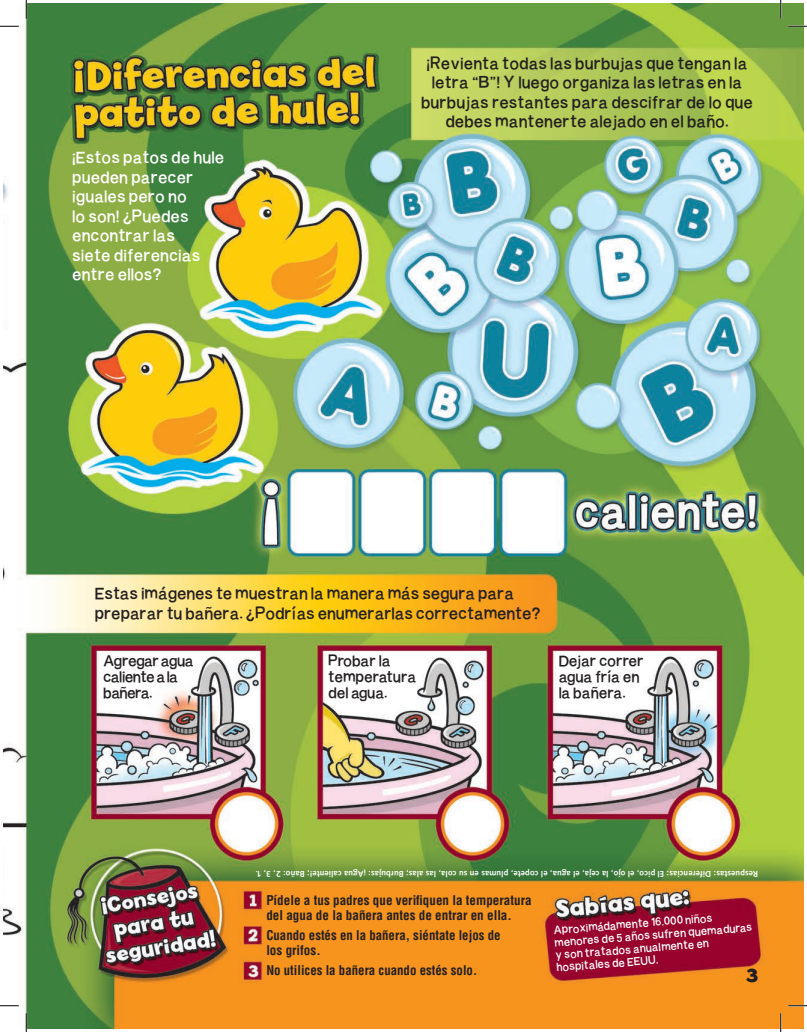
<style>
.page{position:relative;width:807px;height:1032px;background:#fff}
.page>*{position:absolute;margin:0;border:0;box-sizing:border-box;transform-origin:0 0}
.t1{font:700 20px "Billy";color:#231f20}
.t2{font:16.25px/19.5px "Burvetica NC";color:#231f20;text-align:center}
.t3{font:16.25px/19.5px "Burvetica NC";color:#fff}
.t4{font:15px/16.2px "Burvetica NC";letter-spacing:-.03em;color:#231f20}
.t5{font:15px/16.2px "Burvetica NC";letter-spacing:-.05em;color:#231f20}
.t6{font:15px/16.2px "Burvetica NC";letter-spacing:-.01em;color:#231f20}
.t7{font:700 condensed 13.12px "Helvetica";color:#231f20}
.t8{font:11.25px/12.8px "Burvetica NC";color:#fff}
.t9{font:700 8.75px "Syntax";letter-spacing:.01em;color:#fff}
</style>
<div class="page">
<img style="left:4px;top:4px;width:798px;height:1024px">
<svg style="left:0;top:25px;width:19px;height:2px"></svg>
<svg style="left:788px;top:25px;width:18px;height:2px"></svg>
<svg style="left:0;top:1004px;width:19px;height:2px"></svg>
<svg style="left:788px;top:1004px;width:18px;height:2px"></svg>
<svg style="left:25px;top:0;width:2px;height:19px"></svg>
<svg style="left:25px;top:1012px;width:2px;height:19px"></svg>
<svg style="left:779px;top:0;width:2px;height:19px"></svg>
<svg style="left:779px;top:1012px;width:2px;height:19px"></svg>
<p class="t3" style="left:72px;top:147px;width:153px">¡Estos patos de hule pueden parecer iguales pero no</p>
<p class="t3" style="left:72px;top:205px;width:118px">lo son! ¿Puedes</p>
<p class="t3" style="left:72px;top:225px;width:104px">encontrar las</p>
<p class="t3" style="left:72px;top:244px;width:130px">siete diferencias entre ellos?</p>
<p class="t2" style="left:421px;top:52px;width:333px">¡Revienta todas las burbujas que tengan la letra “B”! Y luego organiza las letras en la burbujas restantes para descifrar de lo que debes mantenerte alejado en el baño.</p>
<p class="t2" style="left:95px;top:582px;width:447px;text-align:left">Estas imágenes te muestran la manera más segura para preparar tu bañera. ¿Podrías enumerarlas correctamente?</p>
<p class="t5" style="left:103px;top:651px;width:92px">Agregar agua caliente a la bañera.</p>
<p class="t6" style="left:328px;top:651px;width:90px">Probar la temperatura del agua.</p>
<p class="t4" style="left:558px;top:651px;width:87px">Dejar correr agua fría en la bañera.</p>
<p class="t9" style="left:758px;top:879px;width:504px;rotate:-180deg">Respuestas: Diferencias: El pico, el ojo, la ceja, el agua, el copete, plumas en su cola, las alas; Burbujas: ¡Agua caliente!; Baño: 2, 3, 1.</p>
<p class="t7" style="left:266px;top:891px;width:267px">Pídele a tus padres que verifiquen la temperatura</p>
<p class="t7" style="left:266px;top:906px;width:247px">del agua de la bañera antes de entrar en ella.</p>
<p class="t7" style="left:266px;top:926px;width:236px">Cuando estés en la bañera, siéntate lejos de</p>
<p class="t7" style="left:266px;top:941px;width:56px">los grifos.</p>
<p class="t7" style="left:266px;top:961px;width:212px">No utilices la bañera cuando estés solo.</p>
<p class="t8" style="left:553px;top:922px;width:161px;rotate:-4deg">Aproximádamente 16.000 niños</p>
<p class="t8" style="left:554px;top:934px;width:199px;rotate:-4deg">menores de 5 años sufren quemaduras y son tratados anualmente en</p>
<p class="t8" style="left:556px;top:960px;width:103px;rotate:-4deg">hospitales de EEUU.</p>
<p class="t1" style="left:745px;top:963px;width:14px">3</p>
</div>
